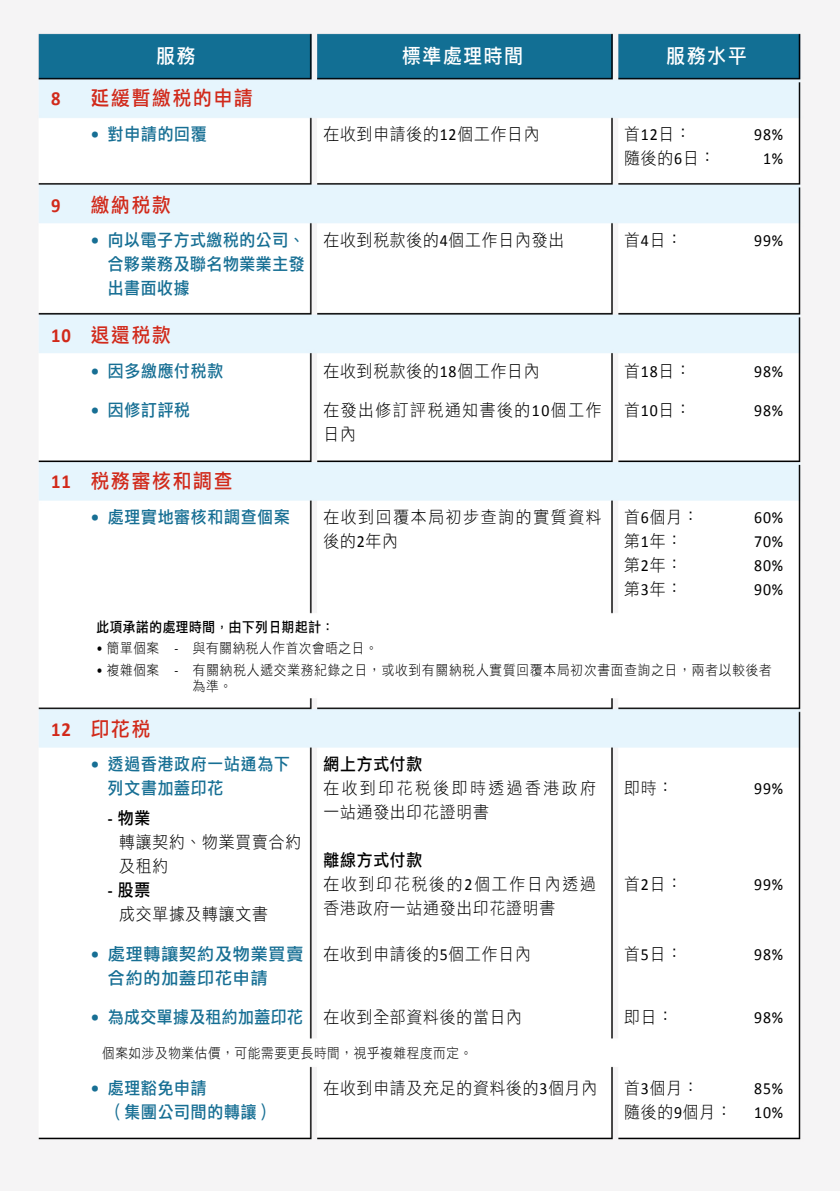
<style>
.page{position:relative;width:840px;height:1191px;background:#fff}
.page>*{position:absolute;margin:0;border:0;box-sizing:border-box;transform-origin:0 0}
.t1{font:20px "DF Li Hei HK W5";letter-spacing:.1em;color:#d1291a;scale:.93 1}
.t2{font:20px "DF Li Hei HK W5";letter-spacing:.1em;color:#fff;scale:.93 1}
.t3{font:700 20px "Calibri";color:#d1291a;scale:.93 1}
.t4{font:17px/24px "DF Hei HK W3";letter-spacing:.05em;color:#000;scale:.93 1}
.t5{font:17px/24px "DF Li Hei HK W5";letter-spacing:.05em;color:#176f94;scale:.93 1}
.t6{font:17px "Calibri";letter-spacing:.05em;color:#000;scale:.93 1}
.t7{font:17px/24px "DF Hei HK W3";letter-spacing:.08em;color:#000;scale:.93 1}
.t8{font:17px/24px "DF Hei HK W3";letter-spacing:.16em;color:#000;scale:.93 1}
.t9{font:17px "DF Li Hei HK W5";letter-spacing:.03em;color:#176f94;scale:.93 1}
.t10{font:17px/24px "DF Hei HK W3";letter-spacing:.105em;color:#000;scale:.93 1}
.t11{font:17px/24px "DF Li Hei HK W5";letter-spacing:.05em;color:#176f94}
.t12{font:17px/24px "DF Hei HK W3";letter-spacing:.095em;color:#000;scale:.93 1}
.t13{font:17px "DF Li Hei HK W5";letter-spacing:.05em;color:#000;scale:.93 1}
.t14{font:14px/16px "DF Hei HK W3";letter-spacing:.07em;color:#000;scale:.9 1}
.t15{font:14px "DF Hei HK W3";letter-spacing:.05em;color:#000;scale:.9 1}
.t16{font:14px "DF Li Hei HK W5";letter-spacing:.05em;color:#000;scale:.9 1}
.s1{font-family:"Calibri";font-weight:700}
.s2{font-family:"Calibri"}
.s3{font-family:"DF Hei HK W3";color:#000}
</style>
<div class="page">
<img style="left:0;top:0;width:839px;height:1190px">
<p class="t2" style="left:156px;top:45px;width:44px">服務</p>
<p class="t2" style="left:402px;top:45px;width:132px">標準處理時間</p>
<p class="t2" style="left:666px;top:45px;width:87px">服務水平</p>
<p class="t3" style="left:51px;top:84px;width:12px">8</p>
<p class="t1" style="left:91px;top:87px;width:175px">延緩暫繳稅的申請</p>
<p class="t5" style="left:91px;top:121px;width:126px"><span class="s1">•</span> 對申請的回覆</p>
<p class="t4" style="left:323px;top:121px;width:234px">在收到申請後的<span class="s2">12</span>個工作日內</p>
<p class="t4" style="left:624px;top:121px;width:73px">首<span class="s2">12</span>日：</p>
<p class="t6" style="left:753px;top:123px;width:33px">98%</p>
<p class="t4" style="left:624px;top:145px;width:99px">隨後的<span class="s2">6</span>日：</p>
<p class="t6" style="left:762px;top:147px;width:23px">1%</p>
<p class="t3" style="left:51px;top:191px;width:12px">9</p>
<p class="t1" style="left:91px;top:194px;width:88px">繳納稅款</p>
<p class="t5" style="left:108px;top:228px;width:213px;text-align:justify;text-indent:-17px"><span class="s1">•</span> 向以電子方式繳稅的公司、合夥業務及聯名物業業主發出書面收據</p>
<p class="t4" style="left:323px;top:228px;width:260px">在收到稅款後的<span class="s2">4</span>個工作日內發出</p>
<p class="t4" style="left:624px;top:228px;width:64px">首<span class="s2">4</span>日：</p>
<p class="t6" style="left:753px;top:230px;width:33px">99%</p>
<p class="t1" style="left:51px;top:324px;width:130px"><span class="s1">10</span> 退還稅款</p>
<p class="t5" style="left:91px;top:358px;width:144px"><span class="s1">•</span> 因多繳應付稅款</p>
<p class="t4" style="left:323px;top:358px;width:234px">在收到稅款後的<span class="s2">18</span>個工作日內</p>
<p class="t4" style="left:624px;top:358px;width:73px">首<span class="s2">18</span>日：</p>
<p class="t6" style="left:753px;top:360px;width:33px">98%</p>
<p class="t5" style="left:91px;top:398px;width:108px"><span class="s1">•</span> 因修訂評稅</p>
<p class="t12" style="left:323px;top:398px;width:300px">在發出修訂評稅通知書後的<span class="s2">10</span>個工作日內</p>
<p class="t4" style="left:624px;top:398px;width:73px">首<span class="s2">10</span>日：</p>
<p class="t6" style="left:753px;top:400px;width:33px">98%</p>
<p class="t1" style="left:51px;top:470px;width:196px"><span class="s1">11</span> 稅務審核和調查</p>
<p class="t5" style="left:91px;top:504px;width:215px"><span class="s1">•</span> 處理實地審核和調查個案</p>
<p class="t10" style="left:323px;top:504px;width:300px">在收到回覆本局初步查詢的實質資料後的<span class="s2">2</span>年內</p>
<p class="t4" style="left:624px;top:504px;width:82px">首<span class="s2">6</span>個月：</p>
<p class="t6" style="left:753px;top:506px;width:33px">60%</p>
<p class="t4" style="left:624px;top:528px;width:64px">第<span class="s2">1</span>年：</p>
<p class="t6" style="left:753px;top:530px;width:33px">70%</p>
<p class="t4" style="left:624px;top:552px;width:64px">第<span class="s2">2</span>年：</p>
<p class="t6" style="left:753px;top:554px;width:33px">80%</p>
<p class="t4" style="left:624px;top:576px;width:64px">第<span class="s2">3</span>年：</p>
<p class="t6" style="left:753px;top:578px;width:33px">90%</p>
<p class="t16" style="left:96px;top:619px;width:265px">此項承諾的處理時間，由下列日期起計：</p>
<p class="t15" style="left:96px;top:641px;width:314px"><span class="s2">•</span> 簡單個案 <span class="s2">-</span> 與有關納稅人作首次會晤之日。</p>
<p class="t14" style="left:193px;top:662px;width:644px;text-indent:-96px"><span class="s2">•</span> 複雜個案 <span class="s2">-</span> 有關納稅人遞交業務紀錄之日，或收到有關納稅人實質回覆本局初次書面查詢之日，兩者以較後者為準。</p>
<p class="t1" style="left:51px;top:718px;width:108px"><span class="s1">12</span> 印花稅</p>
<p class="t5" style="left:108px;top:752px;width:197px;text-indent:-17px"><span class="s1">•</span> 透過香港政府一站通為下列文書加蓋印花</p>
<p class="t13" style="left:108px;top:808px;width:47px"><span class="s1">-</span> 物業</p>
<p class="t4" style="left:119px;top:829px;width:197px">轉讓契約、物業買賣合約及租約</p>
<p class="t13" style="left:108px;top:880px;width:47px"><span class="s1">-</span> 股票</p>
<p class="t4" style="left:119px;top:901px;width:161px">成交單據及轉讓文書</p>
<p class="t13" style="left:323px;top:755px;width:108px">網上方式付款</p>
<p class="t8" style="left:323px;top:776px;width:294px">在收到印花稅後即時透過香港政府一站通發出印花證明書</p>
<p class="t4" style="left:624px;top:776px;width:54px">即時：</p>
<p class="t6" style="left:753px;top:778px;width:33px">99%</p>
<p class="t13" style="left:323px;top:851px;width:108px">離線方式付款</p>
<p class="t7" style="left:323px;top:872px;width:294px">在收到印花稅後的<span class="s2">2</span>個工作日內透過香港政府一站通發出印花證明書</p>
<p class="t4" style="left:624px;top:872px;width:64px">首<span class="s2">2</span>日：</p>
<p class="t6" style="left:753px;top:874px;width:33px">99%</p>
<p class="t11" style="left:108px;top:941px;width:197px;text-indent:-17px"><span class="s1">•</span> 處理轉讓契約及物業買賣合約的加蓋印花申請</p>
<p class="t4" style="left:323px;top:941px;width:224px">在收到申請後的<span class="s2">5</span>個工作日內</p>
<p class="t4" style="left:624px;top:941px;width:64px">首<span class="s2">5</span>日：</p>
<p class="t6" style="left:753px;top:943px;width:33px">98%</p>
<p class="t9" style="left:91px;top:1008px;width:465px"><span class="s1">•</span> 為成交單據及租約加蓋印花 <span class="s3">在收到全部資料後的當日內</span></p>
<p class="t4" style="left:624px;top:1005px;width:54px">即日：</p>
<p class="t6" style="left:753px;top:1007px;width:33px">98%</p>
<p class="t15" style="left:102px;top:1045px;width:412px">個案如涉及物業估價，可能需要更長時間，視乎複雜程度而定。</p>
<p class="t5" style="left:108px;top:1075px;width:179px;text-indent:-17px"><span class="s1">•</span> 處理豁免申請<br>（集團公司間的轉讓）</p>
<p class="t4" style="left:323px;top:1075px;width:296px">在收到申請及充足的資料後的<span class="s2">3</span>個月內</p>
<p class="t4" style="left:624px;top:1075px;width:82px">首<span class="s2">3</span>個月：</p>
<p class="t6" style="left:753px;top:1077px;width:33px">85%</p>
<p class="t4" style="left:624px;top:1099px;width:117px">隨後的<span class="s2">9</span>個月：</p>
<p class="t6" style="left:753px;top:1101px;width:33px">10%</p>
</div>
